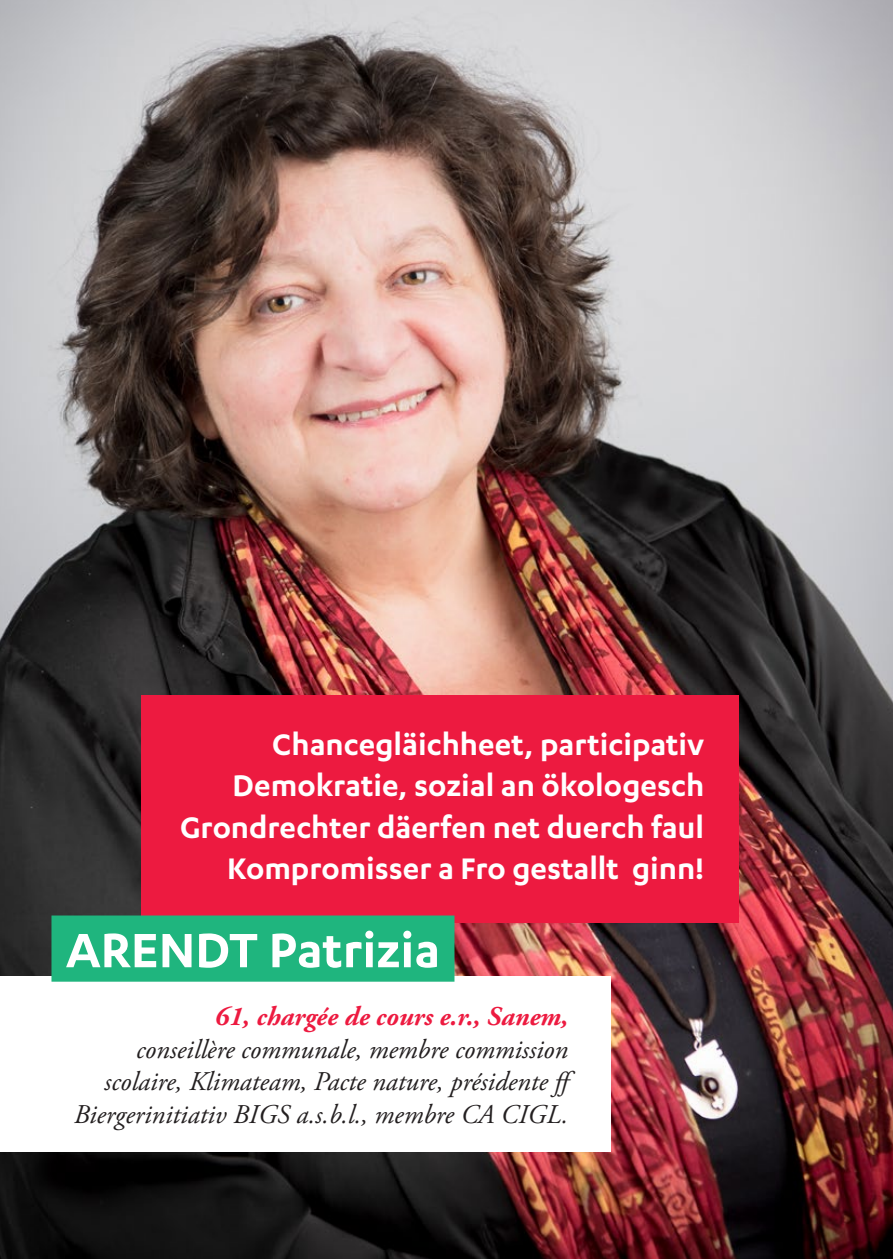
<style>
.page{position:relative;width:893px;height:1259px;background:#fff}
.page>*{position:absolute;margin:0;border:0;box-sizing:border-box;transform-origin:0 0}
.Paragraph_Style_2{font:600 56.1px "Karbon";color:#fff}
.t1{font:600 34.5px/41.4px "Karbon";color:#fff;text-align:right}
.t2{font:italic 27px "Adobe Garamond Pro";color:#231f20}
.t3{font:italic 700 27px "Adobe Garamond Pro";color:#ed1a40}
</style>
<div class="page">
<img style="left:0;top:0;width:893px;height:1259px">
<div style="left:0;top:975px;width:611px;height:176px;background:#fff"></div>
<div style="left:141px;top:695px;width:597px;height:228px;background:#ed1a40"></div>
<div style="left:51px;top:915px;width:403px;height:66px;background:#1fb57e"></div>
<p class="t1" style="left:180px;top:722px;width:525px">Chancegläichheet, participativ Demokratie, sozial an ökologesch Grondrechter däerfen net duerch faul Kompromisser a Fro gestallt ginn!</p>
<p class="Paragraph_Style_2" style="left:66px;top:918px;width:376px">ARENDT Patrizia</p>
<p class="t3" style="left:215px;top:1001px;width:355px">61, chargée de cours e.r., Sanem,</p>
<p class="t2" style="left:136px;top:1033px;width:433px">conseillère communale, membre commission</p>
<p class="t2" style="left:104px;top:1065px;width:476px">scolaire, Klimateam, Pacte nature, présidente ff</p>
<p class="t2" style="left:74px;top:1097px;width:496px">Biergerinitiativ BIGS a.s.b.l., membre CA CIGL.</p>
</div>
